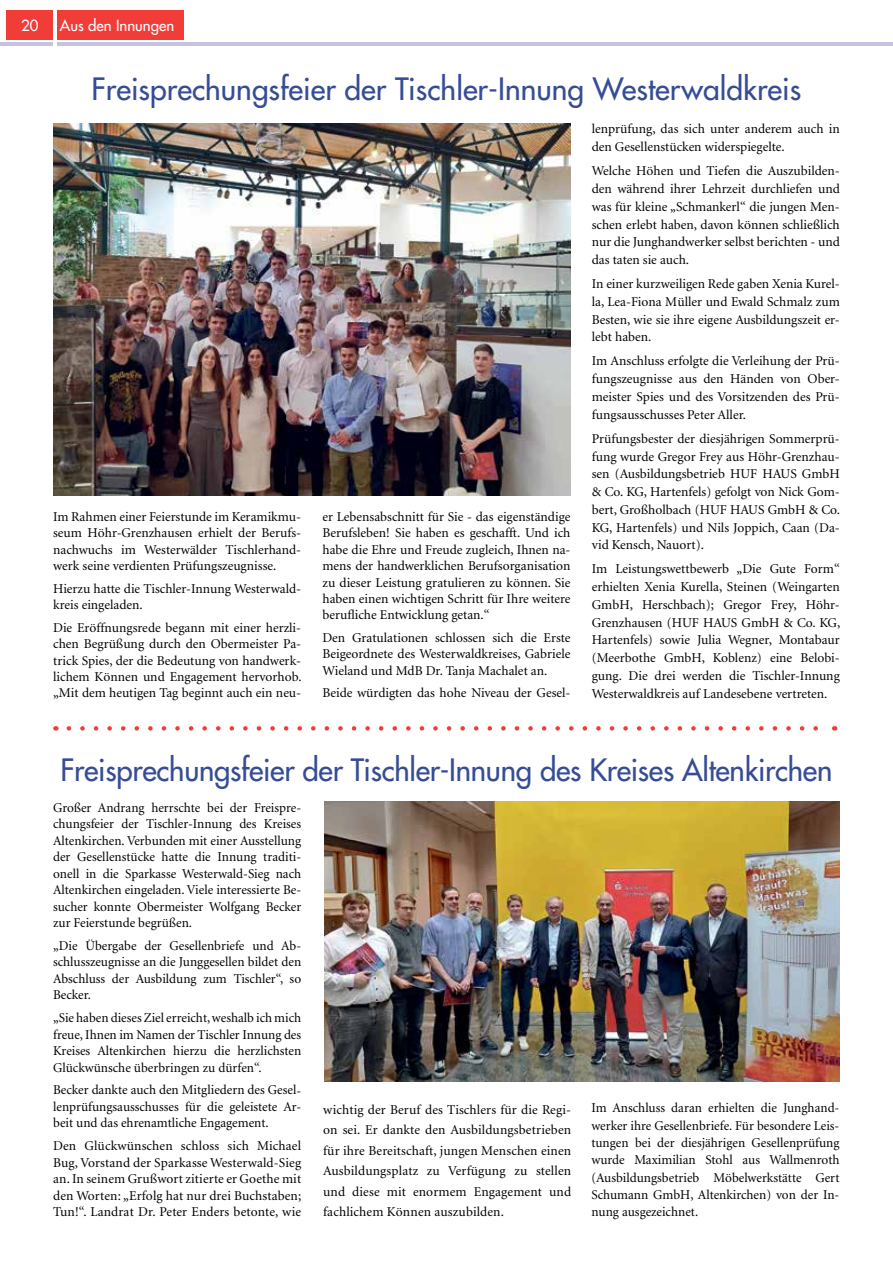
<style>
.page{position:relative;width:893px;height:1263px;background:#fff}
.page>*{position:absolute;margin:0;border:0;box-sizing:border-box;transform-origin:0 0}
.t1{font:30px "Futura LT";letter-spacing:-.01em;color:#364d95}
.t2{font:15px "Futura LT";color:#fff}
.t3{font:13.5px/17.7px "Minion LT";color:#000;text-align:justify}
</style>
<div class="page">
<hr style="left:0;top:43px;width:893px;height:3px;background:#c7c2de">
<div style="left:6px;top:10px;width:178px;height:30px;background:#f13d37"></div>
<hr style="left:53px;top:0;width:4px;height:46px;background:#fff">
<svg style="left:69px;top:726px;width:749px;height:5px"></svg>
<img style="left:53px;top:123px;width:517px;height:372px">
<img style="left:325px;top:801px;width:515px;height:280px">
<p class="t2" style="left:21px;top:15px;width:19px">20</p>
<p class="t2" style="left:60px;top:15px;width:116px">Aus den Innungen</p>
<h1 class="t1" style="left:92px;top:70px;width:711px">Freisprechungsfeier der Tischler-Innung Westerwaldkreis</h1>
<p class="t3" style="left:53px;top:509px;width:250px;line-height:16.4px">Im Rahmen einer Feierstunde im Keramikmu&shy;seum Höhr-Grenzhausen erhielt der Berufs&shy;nachwuchs im Westerwälder Tischlerhand&shy;werk seine verdienten Prüfungszeugnisse.</p>
<p class="t3" style="left:53px;top:581px;width:250px;line-height:16.4px">Hierzu hatte die Tischler-Innung Westerwald&shy;kreis eingeladen.</p>
<p class="t3" style="left:53px;top:620px;width:250px;line-height:16.4px">Die Eröffnungsrede begann mit einer herzli&shy;chen Begrüßung durch den Obermeister Pa&shy;trick Spies, der die Bedeutung von handwerk&shy;lichem Können und Engagement hervorhob. „Mit dem heutigen Tag beginnt auch ein neu-</p>
<p class="t3" style="left:322px;top:509px;width:250px;line-height:16.4px">er Lebensabschnitt für Sie - das eigenständige Berufsleben! Sie haben es geschafft. Und ich habe die Ehre und Freude zugleich, Ihnen na&shy;mens der handwerklichen Berufsorganisation zu dieser Leistung gratulieren zu können. Sie haben einen wichtigen Schritt für Ihre weitere berufliche Entwicklung getan.“</p>
<p class="t3" style="left:322px;top:630px;width:250px;line-height:16.4px">Den Gratulationen schlossen sich die Erste Beigeordnete des Westerwaldkreises, Gabriele Wieland und MdB Dr. Tanja Machalet an.</p>
<p class="t3" style="left:322px;top:685px;width:250px">Beide würdigten das hohe Niveau der Gesel-</p>
<p class="t3" style="left:592px;top:121px;width:250px">lenprüfung, das sich unter anderem auch in den Gesellenstücken widerspiegelte.</p>
<p class="t3" style="left:592px;top:163px;width:250px">Welche Höhen und Tiefen die Auszubilden&shy;den während ihrer Lehrzeit durchliefen und was für kleine „Schmankerl“ die jungen Men&shy;schen erlebt haben, davon können schließlich nur die Junghandwerker selbst berichten - und das taten sie auch.</p>
<p class="t3" style="left:592px;top:275px;width:250px">In einer kurzweiligen Rede gaben Xenia Kurel&shy;la, Lea-Fiona Müller und Ewald Schmalz zum Besten, wie sie ihre eigene Ausbildungszeit er&shy;lebt haben.</p>
<p class="t3" style="left:592px;top:353px;width:250px">Im Anschluss erfolgte die Verleihung der Prü&shy;fungszeugnisse aus den Händen von Ober&shy;meister Spies und des Vorsitzenden des Prü&shy;fungsausschusses Peter Aller.</p>
<p class="t3" style="left:592px;top:430px;width:250px">Prüfungsbester der diesjährigen Sommerprü&shy;fung wurde Gregor Frey aus Höhr-Grenzhau&shy;sen (Ausbildungsbetrieb HUF HAUS GmbH &amp; Co. KG, Hartenfels) gefolgt von Nick Gom&shy;bert, Großholbach (HUF HAUS GmbH &amp; Co.<br>KG, Hartenfels) und Nils Joppich, Caan (Da&shy;vid Kensch, Nauort).</p>
<p class="t3" style="left:592px;top:561px;width:250px">Im Leistungswettbewerb „Die Gute Form“ erhielten Xenia Kurella, Steinen (Weingarten GmbH, Herschbach); Gregor Frey, Höhr-Grenzhausen (HUF HAUS GmbH &amp; Co. KG, Hartenfels) sowie Julia Wegner, Montabaur (Meerbothe GmbH, Koblenz) eine Belobi&shy;gung. Die drei werden die Tischler-Innung Westerwaldkreis auf Landesebene vertreten.</p>
<h1 class="t1" style="left:61px;top:751px;width:773px">Freisprechungsfeier der Tischler-Innung des Kreises Altenkirchen</h1>
<p class="t3" style="left:53px;top:800px;width:250px;line-height:16.5px">Großer Andrang herrschte bei der Freispre&shy;chungsfeier der Tischler-Innung des Kreises Altenkirchen. Verbunden mit einer Ausstellung der Gesellenstücke hatte die Innung traditi&shy;onell in die Sparkasse Westerwald-Sieg nach Altenkirchen eingeladen. Viele interessierte Be&shy;sucher konnte Obermeister Wolfgang Becker zur Feierstunde begrüßen.</p>
<p class="t3" style="left:53px;top:938px;width:250px;line-height:16.5px">„Die Übergabe der Gesellenbriefe und Ab&shy;schlusszeugnisse an die Junggesellen bildet den Abschluss der Ausbildung zum Tischler“, so Becker.</p>
<p class="t3" style="left:53px;top:1010px;width:250px;line-height:16.5px">„Sie haben dieses Ziel erreicht, weshalb ich mich freue, Ihnen im Namen der Tischler Innung des Kreises Altenkirchen hierzu die herzlichsten Glückwünsche überbringen zu dürfen“.</p>
<p class="t3" style="left:53px;top:1082px;width:250px;line-height:16.5px">Becker dankte auch den Mitgliedern des Gesel&shy;lenprüfungsausschusses für die geleistete Ar&shy;beit und das ehrenamtliche Engagement.</p>
<p class="t3" style="left:53px;top:1138px;width:250px;line-height:16.5px">Den Glückwünschen schloss sich Michael Bug, Vorstand der Sparkasse Westerwald-Sieg an. In seinem Grußwort zitierte er Goethe mit den Worten: „Erfolg hat nur drei Buchstaben; Tun!“. Landrat Dr. Peter Enders betonte, wie</p>
<p class="t3" style="left:323px;top:1099px;width:250px;line-height:20.5px">wichtig der Beruf des Tischlers für die Regi&shy;on sei. Er dankte den Ausbildungsbetrieben für ihre Bereitschaft, jungen Menschen einen Ausbildungsplatz zu Verfügung zu stellen und diese mit enormem Engagement und fachlichem Können auszubilden.</p>
<p class="t3" style="left:591px;top:1100px;width:250px">Im Anschluss daran erhielten die Junghand&shy;werker ihre Gesellenbriefe. Für besondere Leis&shy;tungen bei der diesjährigen Gesellenprüfung wurde Maximilian Stohl aus Wallmenroth (Ausbildungsbetrieb Möbelwerkstätte Gert Schumann GmbH, Altenkirchen) von der In&shy;nung ausgezeichnet.</p>
</div>
